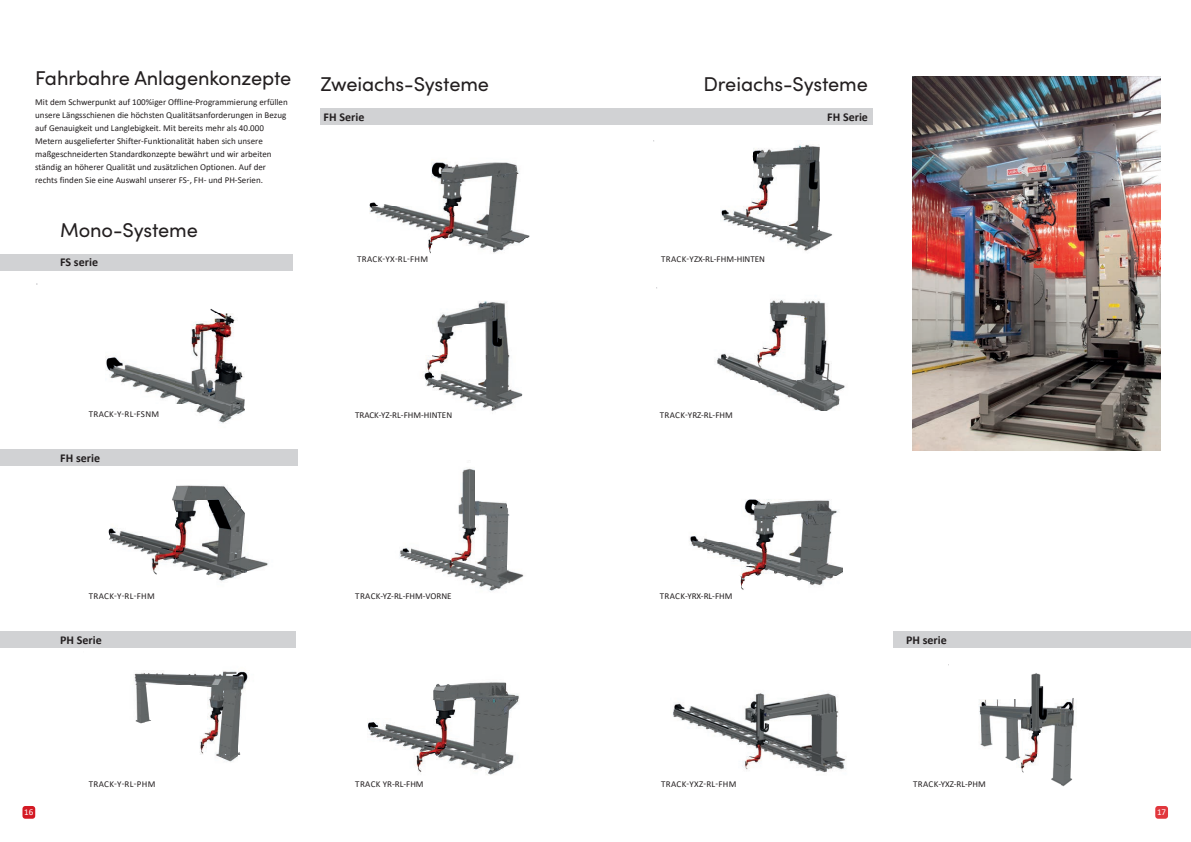
<style>
.page{position:relative;width:1191px;height:842px;background:#fff}
.page>*{position:absolute;margin:0;border:0;box-sizing:border-box;transform-origin:0 0}
.t1{font:20px "Sofia Pro";letter-spacing:-.005em;color:#231f20}
.t2{font:700 12px "Calibri";color:#231f20}
.t3{font:9px/13px "Calibri";color:#231f20}
.t4{font:9px "Calibri";letter-spacing:.04em;color:#231f20}
.t5{font:9px "Calibri";letter-spacing:.035em;color:#231f20}
.t6{font:9px "Calibri";color:#fff}
</style>
<div class="page">
<div style="left:22px;top:806px;width:13px;height:13px;background:#d41a24;border-radius:3px"></div>
<div style="left:1155px;top:806px;width:13px;height:13px;background:#e1373d;border-radius:3px"></div>
<div style="left:893px;top:631px;width:298px;height:17px;background:#d1d2d4"></div>
<div style="left:0;top:631px;width:296px;height:17px;background:#d1d2d4"></div>
<img style="left:36px;top:283px;width:209px;height:140px">
<img style="left:108px;top:485px;width:161px;height:96px">
<img style="left:134px;top:671px;width:115px;height:91px">
<div style="left:0;top:254px;width:292px;height:17px;background:#d1d2d4"></div>
<div style="left:0;top:449px;width:298px;height:17px;background:#d1d2d4"></div>
<img style="left:369px;top:162px;width:161px;height:92px">
<img style="left:367px;top:682px;width:152px;height:93px">
<img style="left:399px;top:468px;width:125px;height:124px">
<img style="left:422px;top:301px;width:101px;height:110px">
<img style="left:913px;top:76px;width:247px;height:375px">
<img style="left:689px;top:499px;width:153px;height:91px">
<img style="left:653px;top:140px;width:180px;height:111px">
<img style="left:948px;top:664px;width:126px;height:123px">
<img style="left:656px;top:288px;width:189px;height:123px">
<div style="left:320px;top:108px;width:553px;height:17px;background:#d1d2d4"></div>
<img style="left:673px;top:693px;width:173px;height:80px">
<h1 class="t1" style="left:35px;top:63px;width:258px">Fahrbahre Anlagenkonzepte</h1>
<p class="t3" style="left:35px;top:96px;width:254px">Mit dem Schwerpunkt auf 100%iger Offline-Programmierung erfüllen unsere Längsschienen die höchsten Qualitätsanforderungen in Bezug auf Genauigkeit und Langlebigkeit. Mit bereits mehr als 40.000<br>Metern ausgelieferter Shifter-Funktionalität haben sich unsere maßgeschneiderten Standardkonzepte bewährt und wir arbeiten ständig an höherer Qualität und zusätzlichen Optionen. Auf der rechts finden Sie eine Auswahl unserer FS-, FH- und PH-Serien.</p>
<h1 class="t1" style="left:60px;top:215px;width:139px">Mono-Systeme</h1>
<h2 class="t2" style="left:60px;top:254px;width:39px">FS serie</h2>
<h1 class="t1" style="left:320px;top:69px;width:170px">Zweiachs-Systeme</h1>
<h1 class="t1" style="left:703px;top:69px;width:166px">Dreiachs-Systeme</h1>
<h2 class="t2" style="left:324px;top:109px;width:42px">FH Serie</h2>
<h2 class="t2" style="left:827px;top:109px;width:42px">FH Serie</h2>
<p class="t4" style="left:357px;top:253px;width:73px">TRACK-YX-RL-FHM</p>
<p class="t3" style="left:661px;top:252px;width:105px">TRACK-YZX-RL-FHM-HINTEN</p>
<p class="t4" style="left:89px;top:408px;width:72px">TRACK-Y-RL-FSNM</p>
<h2 class="t2" style="left:60px;top:449px;width:41px">FH serie</h2>
<p class="t4" style="left:89px;top:590px;width:68px">TRACK-Y-RL-FHM</p>
<p class="t3" style="left:355px;top:408px;width:99px">TRACK-YZ-RL-FHM-HINTEN</p>
<p class="t3" style="left:355px;top:589px;width:98px">TRACK-YZ-RL-FHM-VORNE</p>
<p class="t3" style="left:660px;top:409px;width:74px">TRACK-YRZ-RL-FHM</p>
<p class="t3" style="left:660px;top:589px;width:74px">TRACK-YRX-RL-FHM</p>
<h2 class="t2" style="left:60px;top:631px;width:43px">PH Serie</h2>
<h2 class="t2" style="left:906px;top:632px;width:42px">PH serie</h2>
<p class="t4" style="left:89px;top:778px;width:68px">TRACK-Y-RL-PHM</p>
<p class="t3" style="left:355px;top:778px;width:70px">TRACK YR-RL-FHM</p>
<p class="t5" style="left:661px;top:778px;width:77px">TRACK-YXZ-RL-FHM</p>
<p class="t3" style="left:913px;top:778px;width:74px">TRACK-YXZ-RL-PHM</p>
<p class="t6" style="left:24px;top:806px;width:11px">16</p>
<p class="t6" style="left:1157px;top:806px;width:11px">17</p>
</div>
